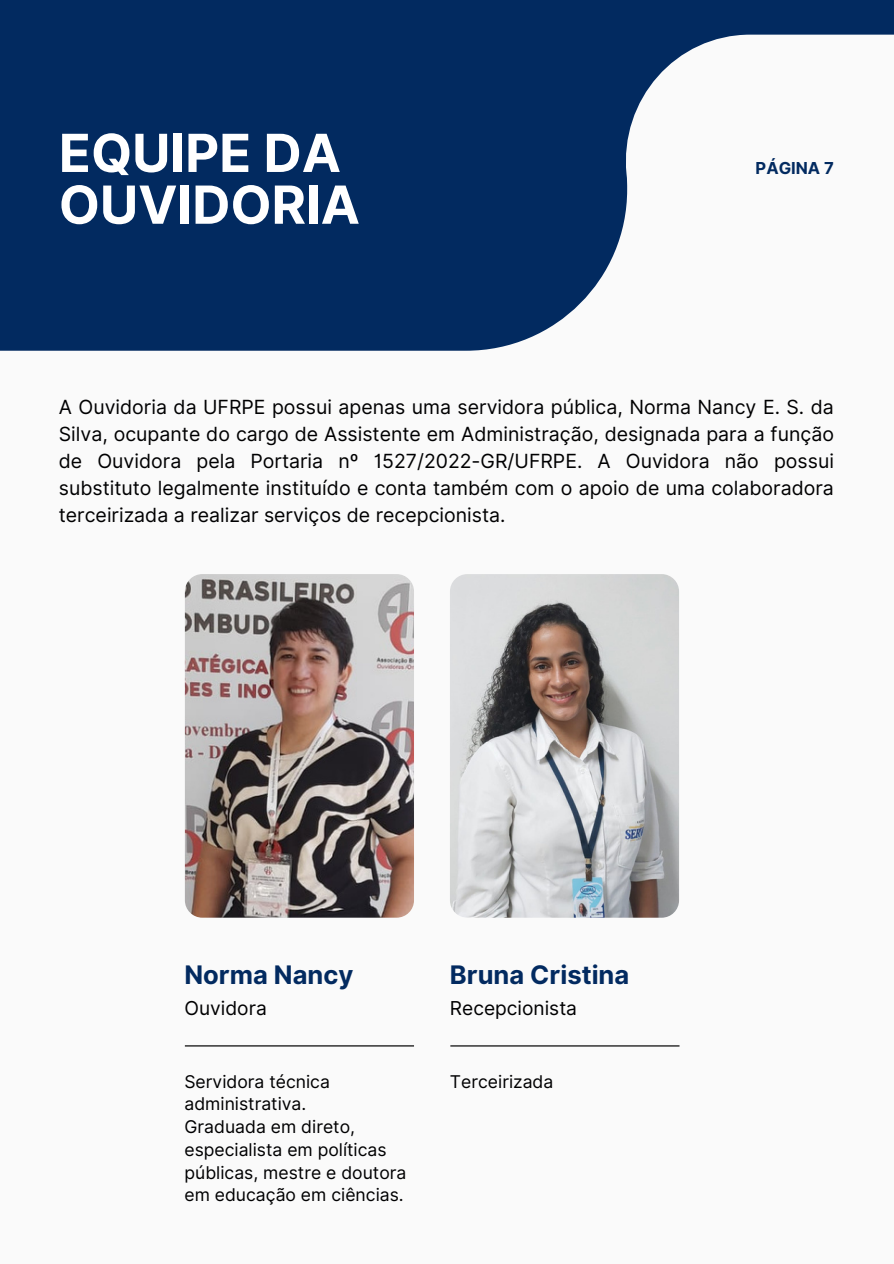
<style>
.page{position:relative;width:894px;height:1264px;background:#fff}
.page>*{position:absolute;margin:0;border:0;box-sizing:border-box;transform-origin:0 0}
.t1{font:700 52.5px/51.8px "Inter";color:#fff}
.t2{font:700 25.5px "Inter";color:#022a60}
.t3{font:19.5px/27px "Inter";color:#000001;text-align:justify}
.t4{font:19.2px "Inter";color:#000001}
.t5{font:17.55px/22.8px "Inter";color:#000001}
.t6{font:700 16.5px "Inter";color:#022a60}
</style>
<div class="page">
<div style="left:0;top:0;width:893px;height:1263px;background:#fafafa"></div>
<svg style="left:0;top:0;width:893px;height:351px;fill:#022a60"></svg>
<hr style="left:185px;top:1045px;width:229px;height:1px;background:#000">
<hr style="left:450px;top:1045px;width:229px;height:1px;background:#000">
<img style="left:185px;top:574px;width:229px;height:343px;border-radius:17px">
<img style="left:450px;top:574px;width:229px;height:343px;border-radius:17px">
<h1 class="t1" style="left:59px;top:127px;width:302px">EQUIPE DA<br>OUVIDORIA</h1>
<p class="t6" style="left:755px;top:158px;width:80px">PÁGINA 7</p>
<p class="t3" style="left:59px;top:393px;width:776px">A Ouvidoria da UFRPE possui apenas uma servidora pública, Norma Nancy E. S. da Silva, ocupante do cargo de Assistente em Administração, designada para a função de Ouvidora pela Portaria nº 1527/2022-GR/UFRPE. A Ouvidora não possui substituto legalmente instituído e conta também com o apoio de uma colaboradora terceirizada a realizar serviços de recepcionista.</p>
<h2 class="t2" style="left:184px;top:959px;width:170px">Norma Nancy</h2>
<h2 class="t2" style="left:450px;top:959px;width:181px">Bruna Cristina</h2>
<p class="t4" style="left:184px;top:996px;width:84px">Ouvidora</p>
<p class="t4" style="left:450px;top:996px;width:129px">Recepcionista</p>
<p class="t5" style="left:184px;top:1069px;width:223px">Servidora técnica administrativa.<br>Graduada em direto, especialista em políticas públicas, mestre e doutora em educação em ciências.</p>
<p class="t5" style="left:450px;top:1069px;width:105px">Terceirizada</p>
</div>
